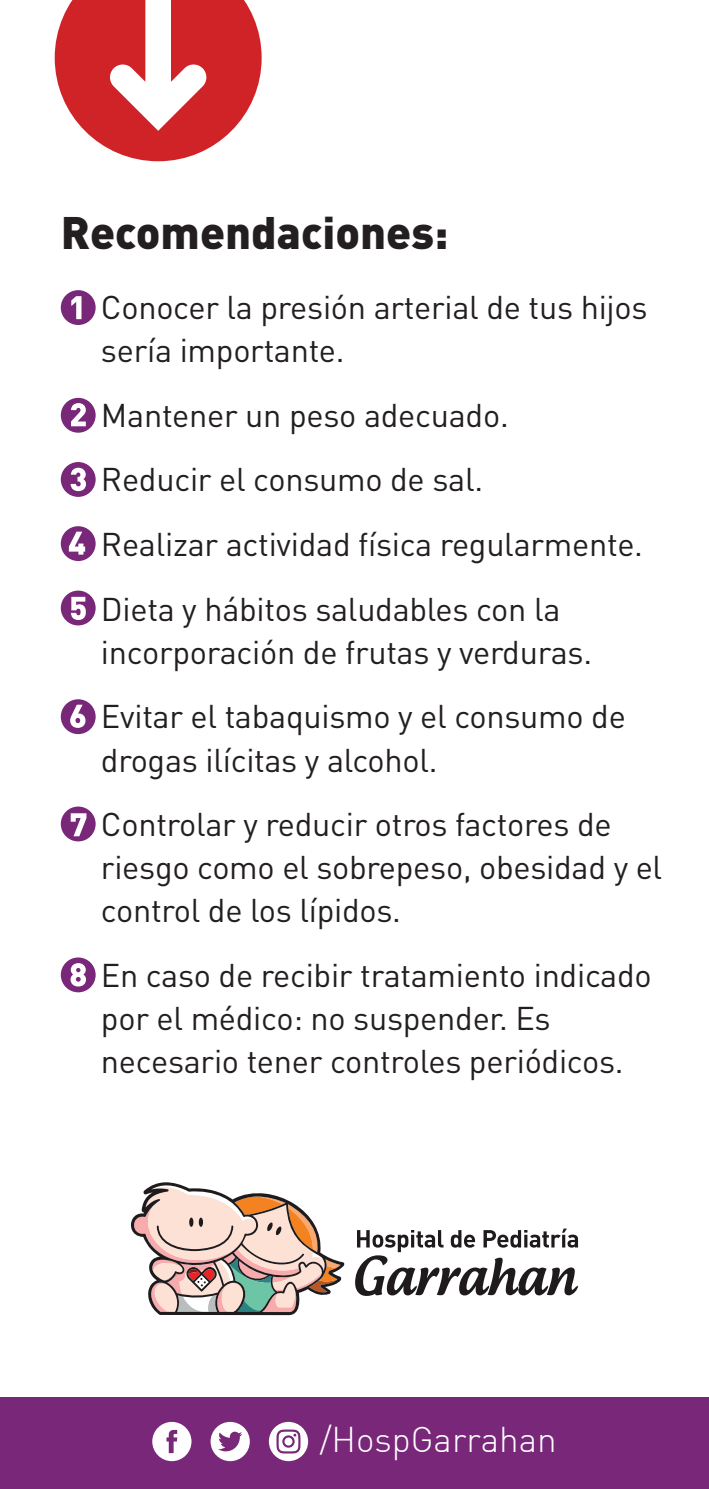
<style>
.page{position:relative;width:709px;height:1489px;background:#fff}
.page>*{position:absolute;margin:0;border:0;box-sizing:border-box;transform-origin:0 0}
.t1{font:900 45px "DIN Pro";color:#231f20}
.t2{font:300 35px "DIN";color:#fff}
.t3{font:32.5px/64.8px "DIN Pro";letter-spacing:-.01em;color:#231f20}
</style>
<div class="page">
<div style="left:0;top:1397px;width:709px;height:91px;background:#792779"></div>
<svg style="left:355px;top:1228px;width:223px;height:67px"></svg>
<svg style="left:131px;top:1182px;width:213px;height:132px"></svg>
<svg style="left:55px;top:0;width:207px;height:161px"></svg>
<div style="left:61px;top:290px;width:35px;height:35px;background:#792779;border-radius:50%"></div>
<svg style="left:71px;top:296px;width:10px;height:23px"></svg>
<div style="left:61px;top:398px;width:35px;height:34px;background:#792779;border-radius:50%"></div>
<svg style="left:71px;top:403px;width:15px;height:23px"></svg>
<div style="left:61px;top:462px;width:35px;height:35px;background:#792779;border-radius:50%"></div>
<svg style="left:71px;top:467px;width:15px;height:24px"></svg>
<div style="left:61px;top:526px;width:35px;height:35px;background:#792779;border-radius:50%"></div>
<svg style="left:69px;top:531px;width:16px;height:23px"></svg>
<div style="left:61px;top:590px;width:35px;height:35px;background:#792779;border-radius:50%"></div>
<svg style="left:71px;top:597px;width:15px;height:23px"></svg>
<div style="left:61px;top:699px;width:35px;height:35px;background:#792779;border-radius:50%"></div>
<svg style="left:70px;top:704px;width:15px;height:24px"></svg>
<div style="left:61px;top:806px;width:35px;height:35px;background:#792779;border-radius:50%"></div>
<svg style="left:71px;top:813px;width:15px;height:23px"></svg>
<div style="left:61px;top:957px;width:35px;height:35px;background:#792779;border-radius:50%"></div>
<svg style="left:71px;top:963px;width:15px;height:23px"></svg>
<div style="left:152px;top:1421px;width:39px;height:39px;background:#fff;border-radius:50%"></div>
<svg style="left:166px;top:1429px;width:11px;height:23px"></svg>
<div style="left:210px;top:1421px;width:40px;height:39px;background:#fff;border-radius:50%"></div>
<svg style="left:218px;top:1431px;width:24px;height:20px"></svg>
<div style="left:269px;top:1421px;width:39px;height:39px;background:#fff;border-radius:50%"></div>
<svg style="left:276px;top:1429px;width:24px;height:24px"></svg>
<h1 class="t1" style="left:61px;top:202px;width:389px">Recomendaciones:</h1>
<p class="t3" style="left:101px;top:284px;width:548px;line-height:43px">Conocer la presión arterial de tus hijos sería importante.</p>
<p class="t3" style="left:101px;top:381px;width:543px">Mantener un peso adecuado.<br>Reducir el consumo de sal.<br>Realizar actividad física regularmente.<br>Dieta y hábitos saludables con la</p>
<p class="t3" style="left:101px;top:618px;width:526px">incorporación de frutas y verduras.<br>Evitar el tabaquismo y el consumo de</p>
<p class="t3" style="left:101px;top:726px;width:512px">drogas ilícitas y alcohol.<br>Controlar y reducir otros factores de</p>
<p class="t3" style="left:101px;top:844px;width:563px;line-height:43px">riesgo como el sobrepeso, obesidad y el control de los lípidos.</p>
<p class="t3" style="left:101px;top:952px;width:552px;line-height:43px">En caso de recibir tratamiento indicado por el médico: no suspender. Es necesario tener controles periódicos.</p>
<p class="t2" style="left:320px;top:1417px;width:238px">/HospGarrahan</p>
</div>
